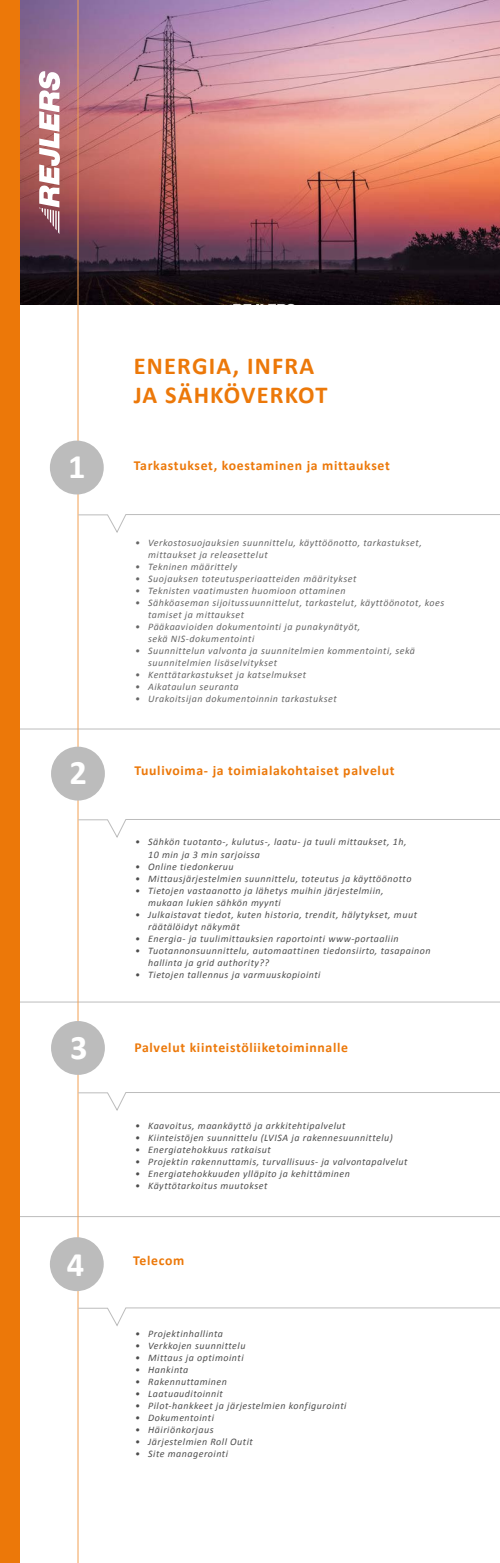
<style>
.page{position:relative;width:500px;height:1563px;background:#fff}
.page>*{position:absolute;margin:0;border:0;box-sizing:border-box;transform-origin:0 0}
.t1{font:700 34.5px "Calibri";color:#fff}
.t2{font:700 24.38px/29.2px "Calibri";letter-spacing:.05em;color:#ec7809}
.t3{font:700 13.75px "Calibri";letter-spacing:.05em;color:#ec7809}
.t4{font:italic 10px/12px "Calibri";letter-spacing:.05em;color:#4d4d4d}
.t5{font:italic 10px/12px "Calibri";letter-spacing:.05em;color:#666}
</style>
<div class="page">
<hr style="left:0;top:729px;width:500px;height:1px;background:#bcbcbc">
<hr style="left:0;top:1001px;width:500px;height:1px;background:#bcbcbc">
<hr style="left:0;top:1216px;width:500px;height:1px;background:#bcbcbc">
<img style="left:20px;top:0;width:480px;height:305px">
<hr style="left:78px;top:0;width:1px;height:1562px;background:#f2a053">
<div style="left:50px;top:1237px;width:54px;height:54px;background:#bcbcbc;border-radius:50%"></div>
<svg style="left:78px;top:1092px;width:422px;height:19px"></svg>
<svg style="left:78px;top:819px;width:422px;height:19px"></svg>
<svg style="left:78px;top:1307px;width:422px;height:19px"></svg>
<svg style="left:78px;top:514px;width:422px;height:19px"></svg>
<svg style="left:39px;top:71px;width:21px;height:163px"></svg>
<div style="left:51px;top:746px;width:54px;height:54px;background:#bcbcbc;border-radius:50%"></div>
<div style="left:50px;top:440px;width:54px;height:54px;background:#bcbcbc;border-radius:50%"></div>
<div style="left:51px;top:1021px;width:54px;height:54px;background:#bcbcbc;border-radius:50%"></div>
<div style="left:0;top:0;width:20px;height:1562px;background:#ec7809"></div>
<h2 class="t2" style="left:134px;top:350px;width:195px">ENERGIA, INFRA<br>JA SÄHKÖVERKOT</h2>
<h1 class="t1" style="left:68px;top:445px;width:19px">1</h1>
<h3 class="t3" style="left:134px;top:457px;width:258px">Tarkastukset, koestaminen ja mittaukset</h3>
<p class="t5" style="left:148px;top:536px;width:275px;text-indent:-13px">• Verkostosuojauksien suunnittelu, käyttöönotto, tarkastukset, mittaukset ja releasettelut</p>
<p class="t5" style="left:135px;top:560px;width:104px">• Tekninen määrittely</p>
<p class="t5" style="left:135px;top:572px;width:223px">• Suojauksen toteutusperiaatteiden määritykset</p>
<p class="t5" style="left:135px;top:584px;width:212px">• Teknisten vaatimusten huomioon ottaminen</p>
<p class="t5" style="left:148px;top:596px;width:298px;text-indent:-13px">• Sähköaseman sijoitussuunnittelut, tarkastelut, käyttöönotot, koes tamiset ja mittaukset</p>
<p class="t5" style="left:148px;top:620px;width:214px;text-indent:-13px">• Pääkaavioiden dokumentointi ja punakynätyöt, sekä NIS-dokumentointi</p>
<p class="t5" style="left:148px;top:644px;width:268px;text-indent:-13px">• Suunnittelun valvonta ja suunnitelmien kommentointi, sekä suunnitelmien lisäselvitykset</p>
<p class="t5" style="left:135px;top:668px;width:172px">• Kenttätarkastukset ja katselmukset</p>
<p class="t5" style="left:135px;top:680px;width:105px">• Aikataulun seuranta</p>
<p class="t5" style="left:135px;top:692px;width:203px">• Urakoitsijan dokumentoinnin tarkastukset</p>
<h1 class="t1" style="left:69px;top:751px;width:19px">2</h1>
<h3 class="t3" style="left:134px;top:762px;width:262px">Tuulivoima- ja toimialakohtaiset palvelut</h3>
<p class="t4" style="left:148px;top:835px;width:260px;text-indent:-13px">• Sähkön tuotanto-, kulutus-, laatu- ja tuuli mittaukset, 1h,<br>10 min ja 3 min sarjoissa</p>
<p class="t4" style="left:135px;top:859px;width:100px">• Online tiedonkeruu</p>
<p class="t4" style="left:135px;top:871px;width:278px">• Mittausjärjestelmien suunnittelu, toteutus ja käyttöönotto</p>
<p class="t4" style="left:148px;top:884px;width:237px;text-indent:-13px">• Tietojen vastaanotto ja lähetys muihin järjestelmiin, mukaan lukien sähkön myynti</p>
<p class="t4" style="left:148px;top:908px;width:270px;text-indent:-13px">• Julkaistavat tiedot, kuten historia, trendit, hälytykset, muut räätälöidyt näkymät</p>
<p class="t4" style="left:135px;top:932px;width:265px">• Energia- ja tuulimittauksien raportointi www-portaaliin</p>
<p class="t4" style="left:148px;top:944px;width:284px;text-indent:-13px">• Tuotannonsuunnittelu, automaattinen tiedonsiirto, tasapainon hallinta ja grid authority??</p>
<p class="t4" style="left:135px;top:968px;width:187px">• Tietojen tallennus ja varmuuskopiointi</p>
<h1 class="t1" style="left:70px;top:1026px;width:19px">3</h1>
<h3 class="t3" style="left:134px;top:1038px;width:215px">Palvelut kiinteistöliiketoiminnalle</h3>
<p class="t4" style="left:135px;top:1119px;width:212px">• Kaavoitus, maankäyttö ja arkkitehtipalvelut</p>
<p class="t4" style="left:135px;top:1131px;width:259px">• Kiinteistöjen suunnittelu (LVISA ja rakennesuunnittelu)</p>
<p class="t4" style="left:135px;top:1143px;width:137px">• Energiatehokkuus ratkaisut</p>
<p class="t4" style="left:135px;top:1155px;width:274px">• Projektin rakennuttamis, turvallisuus- ja valvontapalvelut</p>
<p class="t4" style="left:135px;top:1167px;width:216px">• Energiatehokkuuden ylläpito ja kehittäminen</p>
<p class="t4" style="left:135px;top:1179px;width:134px">• Käyttötarkoitus muutokset</p>
<h1 class="t1" style="left:67px;top:1242px;width:19px">4</h1>
<h3 class="t3" style="left:133px;top:1252px;width:53px">Telecom</h3>
<p class="t4" style="left:135px;top:1327px;width:89px">• Projektinhallinta</p>
<p class="t4" style="left:135px;top:1339px;width:112px">• Verkkojen suunnittelu</p>
<p class="t4" style="left:135px;top:1351px;width:110px">• Mittaus ja optimointi</p>
<p class="t4" style="left:135px;top:1363px;width:55px">• Hankinta</p>
<p class="t4" style="left:135px;top:1375px;width:93px">• Rakennuttaminen</p>
<p class="t4" style="left:135px;top:1387px;width:89px">• Laatuauditoinnit</p>
<p class="t4" style="left:135px;top:1399px;width:213px">• Pilot-hankkeet ja järjestelmien konfigurointi</p>
<p class="t4" style="left:135px;top:1411px;width:80px">• Dokumentointi</p>
<p class="t4" style="left:135px;top:1423px;width:80px">• Häiriönkorjaus</p>
<p class="t4" style="left:135px;top:1435px;width:119px">• Järjestelmien Roll Outit</p>
<p class="t4" style="left:135px;top:1447px;width:94px">• Site managerointi</p>
</div>
